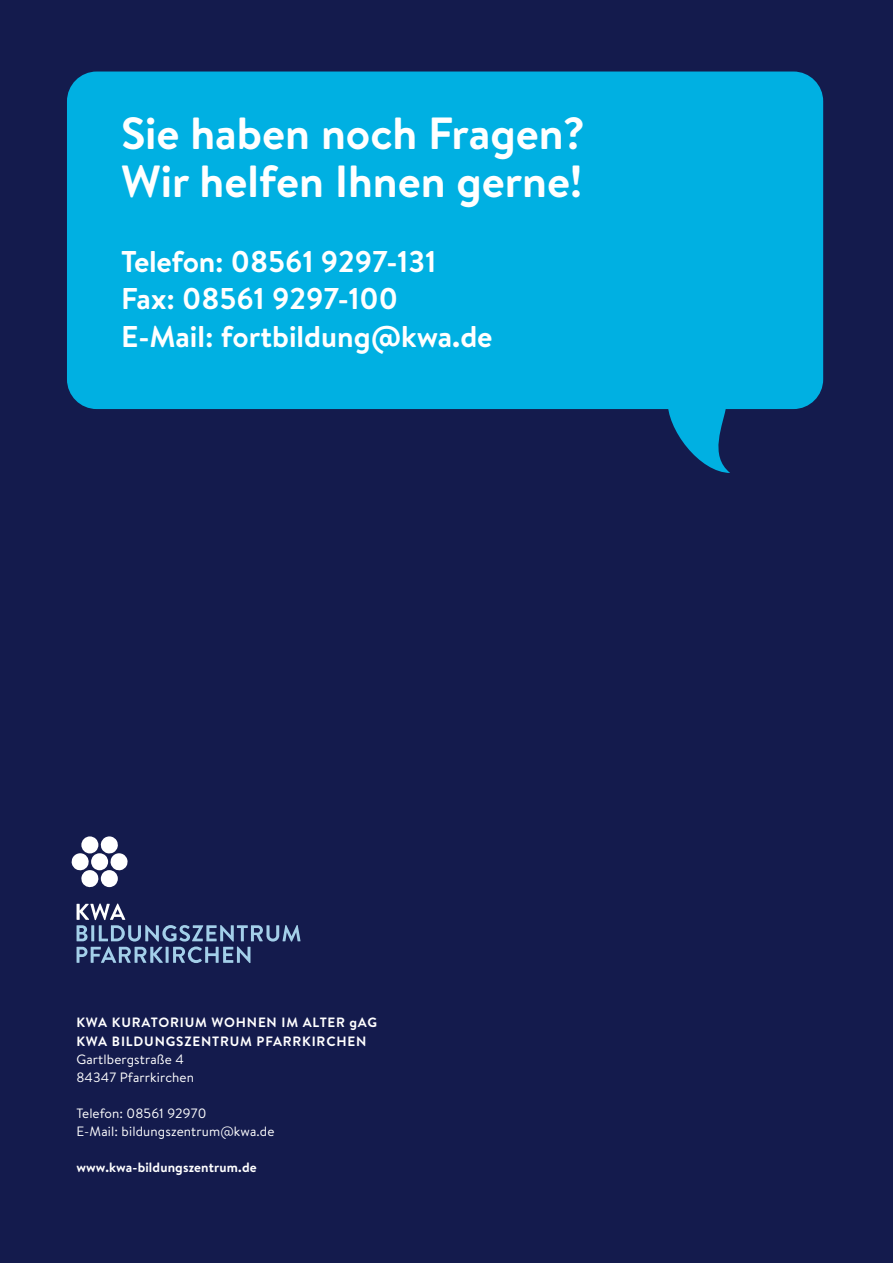
<style>
.page{position:relative;width:893px;height:1263px;background:#141b4d}
.page>*{position:absolute;margin:0;border:0;box-sizing:border-box;transform-origin:0 0}
.t1{font:700 45px/48px "Brandon Text";color:#fff}
.t2{font:700 30px/37.5px "Brandon Text";color:#fff}
.t3{font:13.5px/18px "Brandon Text";letter-spacing:.01em;color:#fff}
.t4{font:700 13.5px/19.4px "Brandon Text";letter-spacing:.06em;color:#fff}
.t5{font:700 13.5px "Brandon Text";letter-spacing:.01em;color:#fff}
</style>
<div class="page">
<div style="left:67px;top:72px;width:756px;height:337px;background:#00b0e2;border-radius:30px"></div>
<svg style="left:668px;top:409px;width:62px;height:64px"></svg>
<svg style="left:71px;top:836px;width:57px;height:52px"></svg>
<svg style="left:77px;top:903px;width:224px;height:60px"></svg>
<h1 class="t1" style="left:121px;top:108px;width:466px">Sie haben noch Fragen?<br>Wir helfen Ihnen gerne!</h1>
<h2 class="t2" style="left:121px;top:242px;width:373px">Telefon: 08561 9297-131<br>Fax: 08561 9297-100<br>E-Mail: fortbildung@kwa.de</h2>
<p class="t4" style="left:76px;top:1012px;width:302px">KWA KURATORIUM WOHNEN IM ALTER gAG<br>KWA BILDUNGSZENTRUM PFARRKIRCHEN</p>
<p class="t3" style="left:76px;top:1050px;width:119px">Gartlbergstraße 4<br>84347 Pfarrkirchen</p>
<p class="t3" style="left:76px;top:1104px;width:200px">Telefon: 08561 92970<br>E-Mail: bildungszentrum@kwa.de</p>
<p class="t5" style="left:76px;top:1158px;width:182px">www.kwa-bildungszentrum.de</p>
</div>
